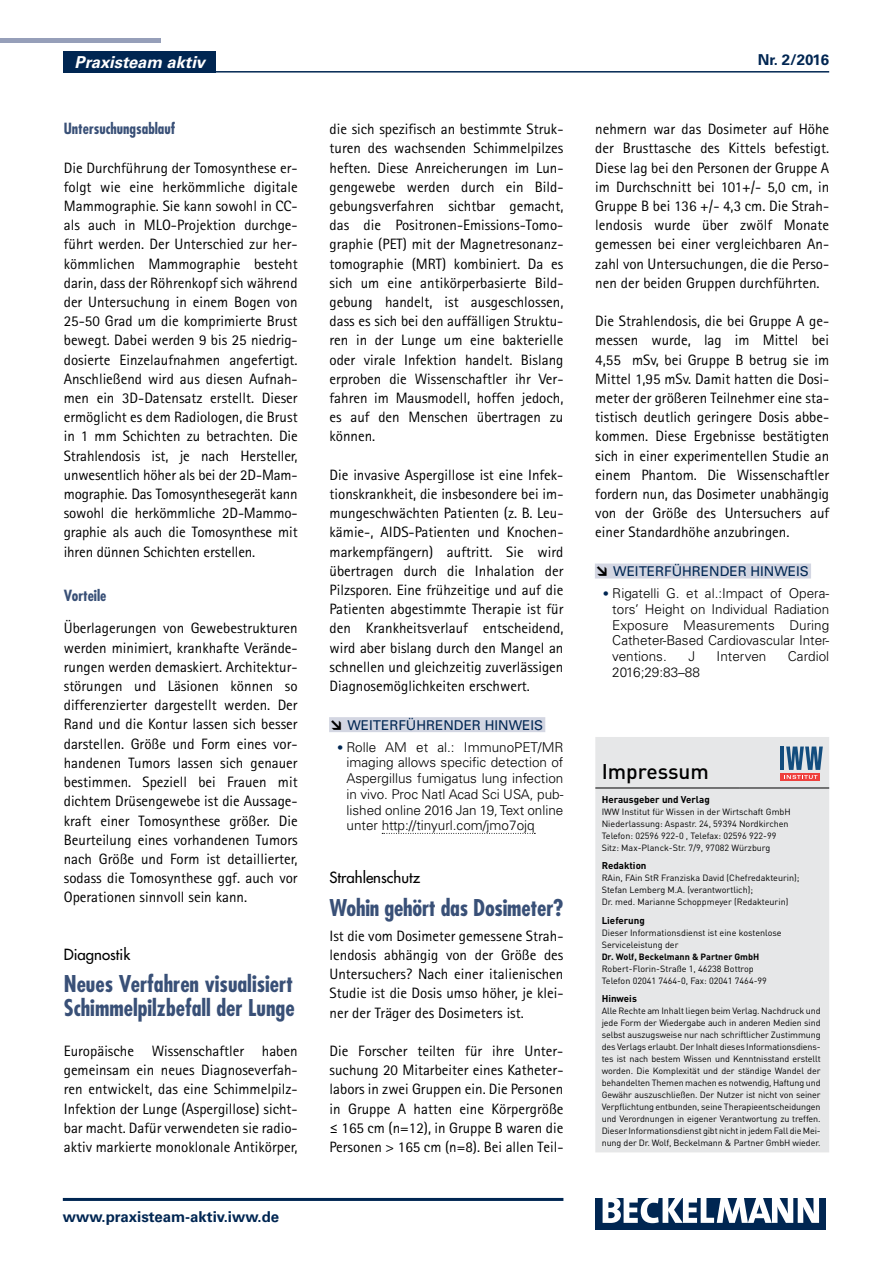
<style>
.page{position:relative;width:893px;height:1263px;background:#fff}
.page>*{position:absolute;margin:0;border:0;box-sizing:border-box;transform-origin:0 0}
.t1{font:700 condensed 22.5px/24px "Futura Std";color:#395077}
.t2{font:500 21px "DIN Pro";color:#000}
.t3{font:italic 700 16.5px "Univers LT Std";color:#fff}
.t4{font:15px/19.2px "Rotis Sans Serif Std";color:#000;text-align:justify}
.t5{font:700 15px "Univers LT Std";color:#002652}
.t6{font:700 condensed 15px "Futura Std";color:#395077}
.t7{font:500 15px "Futura Std";color:#000}
.t8{font:300 13.5px/15.8px "Univers LT Std";color:#000;text-align:justify}
.t9{font:13.5px "Univers LT Std";color:#002652}
.t10{font:700 9.75px "DIN Pro";color:#000}
.t11{font:9px/12px "DIN Pro";color:#000}
.t12{font:700 9px "DIN Pro";color:#000}
.s1{font-family:"DIN Pro";font-weight:900;color:#000}
.s2{font-family:"DIN Pro";font-weight:500;color:#002652}
</style>
<div class="page">
<div style="left:64px;top:51px;width:152px;height:22px;background:#002652"></div>
<hr style="left:63px;top:1198px;width:500px;height:3px;background:#002652">
<div style="left:595px;top:1198px;width:231px;height:31px;background:#002652"></div>
<svg style="left:603px;top:1198px;width:216px;height:25px"></svg>
<hr style="left:0;top:39px;width:161px;height:4px;background:#969fb9">
<hr style="left:64px;top:71px;width:765px;height:2px;background:#002652">
<div style="left:595px;top:737px;width:234px;height:415px;background:#e6e7e8"></div>
<hr style="left:595px;top:788px;width:145px;height:1px;background:#000">
<hr style="left:740px;top:788px;width:89px;height:1px;background:#000">
<div style="left:780px;top:773px;width:40px;height:7px;background:#ef413d"></div>
<hr style="left:780px;top:746px;width:4px;height:24px;background:#134d7e">
<svg style="left:784px;top:746px;width:39px;height:33px"></svg>
<div style="left:329px;top:717px;width:216px;height:15px;background:#d3d6e2"></div>
<svg style="left:382px;top:833px;width:153px;height:1px"></svg>
<div style="left:595px;top:563px;width:216px;height:15px;background:#d3d6e2"></div>
<p class="t3" style="left:75px;top:52px;width:132px">Praxisteam aktiv</p>
<p class="t5" style="left:758px;top:51px;width:73px">Nr. 2/2016</p>
<p class="t6" style="left:64px;top:119px;width:113px">Untersuchungsablauf</p>
<p class="t4" style="left:64px;top:158px;width:235px">Die Durchführung der Tomosynthese er&shy;folgt wie eine herkömmliche digitale Mammographie. Sie kann sowohl in CC&shy;als auch in MLO-Projektion durchge&shy;führt werden. Der Unterschied zur her&shy;kömmlichen Mammographie besteht darin, dass der Röhrenkopf sich während der Untersuchung in einem Bogen von 25-50 Grad um die komprimierte Brust bewegt. Dabei werden 9 bis 25 niedrig&shy;dosierte Einzelaufnahmen angefertigt.<br>Anschließend wird aus diesen Aufnah&shy;men ein 3D-Datensatz erstellt. Dieser ermöglicht es dem Radiologen, die Brust in 1 mm Schichten zu betrachten. Die Strahlendosis ist, je nach Hersteller, unwesentlich höher als bei der 2D-Mam&shy;mographie. Das Tomosynthesegerät kann sowohl die herkömmliche 2D-Mammo&shy;graphie als auch die Tomosynthese mit ihren dünnen Schichten erstellen.</p>
<p class="t6" style="left:64px;top:586px;width:44px">Vorteile</p>
<p class="t4" style="left:64px;top:619px;width:235px">Überlagerungen von Gewebestrukturen werden minimiert, krankhafte Verände&shy;rungen werden demaskiert. Architektur&shy;störungen und Läsionen können so differenzierter dargestellt werden. Der Rand und die Kontur lassen sich besser darstellen. Größe und Form eines vor&shy;handenen Tumors lassen sich genauer bestimmen. Speziell bei Frauen mit dichtem Drüsengewebe ist die Aussage&shy;kraft einer Tomosynthese größer. Die Beurteilung eines vorhandenen Tumors nach Größe und Form ist detaillierter, sodass die Tomosynthese ggf. auch vor Operationen sinnvoll sein kann.</p>
<p class="t7" style="left:64px;top:945px;width:68px">Diagnostik</p>
<h1 class="t1" style="left:64px;top:972px;width:232px">Neues Verfahren visualisiert<br>Schimmelpilzbefall der Lunge</h1>
<p class="t4" style="left:64px;top:1041px;width:235px">Europäische Wissenschaftler haben gemeinsam ein neues Diagnoseverfah&shy;ren entwickelt, das eine Schimmelpilz-Infektion der Lunge (Aspergillose) sicht&shy;bar macht. Dafür verwendeten sie radio&shy;aktiv markierte monoklonale Antikörper,</p>
<p class="t5" style="left:63px;top:1207px;width:218px">www.praxisteam-aktiv.iww.de</p>
<p class="t4" style="left:330px;top:119px;width:235px">die sich spezifisch an bestimmte Struk&shy;turen des wachsenden Schimmelpilzes heften. Diese Anreicherungen im Lun&shy;gengewebe werden durch ein Bild&shy;gebungsverfahren sichtbar gemacht, das die Positronen-Emissions-Tomo&shy;graphie (PET) mit der Magnetresonanz&shy;tomographie (MRT) kombiniert. Da es sich um eine antikörperbasierte Bild&shy;gebung handelt, ist ausgeschlossen, dass es sich bei den auffälligen Struktu&shy;ren in der Lunge um eine bakterielle oder virale Infektion handelt. Bislang erproben die Wissenschaftler ihr Ver&shy;fahren im Mausmodell, hoffen jedoch, es auf den Menschen übertragen zu können.</p>
<p class="t4" style="left:330px;top:465px;width:235px">Die invasive Aspergillose ist eine Infek&shy;tionskrankheit, die insbesondere bei im&shy;mungeschwächten Patienten (z. B. Leu&shy;kämie-, AIDS-Patienten und Knochen&shy;markempfängern) auftritt. Sie wird übertragen durch die Inhalation der Pilzsporen. Eine frühzeitige und auf die Patienten abgestimmte Therapie ist für den Krankheitsverlauf entscheidend, wird aber bislang durch den Mangel an schnellen und gleichzeitig zuverlässigen Diagnosemöglichkeiten erschwert.</p>
<p class="t9" style="left:330px;top:717px;width:215px"><span class="s1">↘</span> WEITERFÜHRENDER HINWEIS</p>
<p class="t8" style="left:347px;top:739px;width:218px;text-indent:-10px"><span class="s2">•</span> Rolle AM et al.: ImmunoPET/MR imaging allows specific detection of Aspergillus fumigatus lung infection in vivo. Proc Natl Acad Sci USA, pub&shy;lished online 2016 Jan 19, Text online unter http://tinyurl.com/jmo7ojq</p>
<p class="t7" style="left:330px;top:868px;width:92px">Strahlenschutz</p>
<h1 class="t1" style="left:330px;top:895px;width:235px">Wohin gehört das Dosimeter?</h1>
<p class="t4" style="left:330px;top:926px;width:235px">Ist die vom Dosimeter gemessene Strah&shy;lendosis abhängig von der Größe des Untersuchers? Nach einer italienischen Studie ist die Dosis umso höher, je klei&shy;ner der Träger des Dosimeters ist.</p>
<p class="t4" style="left:330px;top:1041px;width:235px">Die Forscher teilten für ihre Unter&shy;suchung 20 Mitarbeiter eines Katheter&shy;labors in zwei Gruppen ein. Die Personen in Gruppe A hatten eine Körpergröße ≤ 165 cm (n=12), in Gruppe B waren die Personen &gt; 165 cm (n=8). Bei allen Teil-</p>
<p class="t4" style="left:595px;top:119px;width:235px">nehmern war das Dosimeter auf Höhe der Brusttasche des Kittels befestigt.<br>Diese lag bei den Personen der Gruppe A im Durchschnitt bei 101+/- 5,0 cm, in Gruppe B bei 136 +/- 4,3 cm. Die Strah&shy;lendosis wurde über zwölf Monate gemessen bei einer vergleichbaren An&shy;zahl von Untersuchungen, die die Perso&shy;nen der beiden Gruppen durchführten.</p>
<p class="t4" style="left:595px;top:311px;width:235px">Die Strahlendosis, die bei Gruppe A ge&shy;messen wurde, lag im Mittel bei 4,55 mSv, bei Gruppe B betrug sie im Mittel 1,95 mSv. Damit hatten die Dosi&shy;meter der größeren Teilnehmer eine sta&shy;tistisch deutlich geringere Dosis abbe&shy;kommen. Diese Ergebnisse bestätigten sich in einer experimentellen Studie an einem Phantom. Die Wissenschaftler fordern nun, das Dosimeter unabhängig von der Größe des Untersuchers auf einer Standardhöhe anzubringen.</p>
<p class="t9" style="left:595px;top:563px;width:215px"><span class="s1">↘</span> WEITERFÜHRENDER HINWEIS</p>
<p class="t8" style="left:612px;top:585px;width:218px;text-indent:-10px"><span class="s2">•</span> Rigatelli G. et al.:Impact of Opera&shy;tors’ Height on Individual Radiation Exposure Measurements During Catheter-Based Cardiovascular Inter&shy;ventions.</p>
<p class="t8" style="left:688px;top:648px;width:8px">J</p>
<p class="t8" style="left:717px;top:648px;width:51px">Interven</p>
<p class="t8" style="left:788px;top:648px;width:43px">Cardiol</p>
<p class="t8" style="left:612px;top:664px;width:89px">2016;29:83–88</p>
<h2 class="t2" style="left:602px;top:757px;width:109px">Impressum</h2>
<p class="t10" style="left:602px;top:793px;width:110px">Herausgeber und Verlag</p>
<p class="t11" style="left:602px;top:805px;width:191px">IWW Institut für Wissen in der Wirtschaft GmbH Niederlassung: Aspastr. 24, 59394 Nordkirchen Telefon: 02596 922-0 , Telefax: 02596 922-99<br>Sitz: Max-Planck-Str. 7/9, 97082 Würzburg</p>
<p class="t10" style="left:602px;top:859px;width:46px">Redaktion</p>
<p class="t11" style="left:602px;top:872px;width:199px">RAin, FAin StR Franziska David (Chefredakteurin);<br>Stefan Lemberg M.A. (verantwortlich);<br>Dr. med. Marianne Schoppmeyer (Redakteurin)</p>
<p class="t10" style="left:602px;top:913px;width:45px">Lieferung</p>
<p class="t11" style="left:602px;top:926px;width:182px">Dieser Informationsdienst ist eine kostenlose<br>Serviceleistung der</p>
<p class="t12" style="left:602px;top:950px;width:159px">Dr. Wolf, Beckelmann &amp; Partner GmbH</p>
<p class="t11" style="left:602px;top:962px;width:167px">Robert-Florin-Straße 1, 46238 Bottrop<br>Telefon 02041 7464-0, Fax: 02041 7464-99</p>
<p class="t10" style="left:602px;top:992px;width:37px">Hinweis</p>
<p class="t11" style="left:602px;top:1004px;width:221px;text-align:justify">Alle Rechte am Inhalt liegen beim Verlag. Nachdruck und jede Form der Wiedergabe auch in anderen Medien sind selbst auszugsweise nur nach schriftlicher Zustimmung des Verlags erlaubt. Der Inhalt dieses Informationsdiens&shy;tes ist nach bestem Wissen und Kenntnisstand erstellt worden. Die Komplexität und der ständige Wandel der behandelten Themen machen es notwendig, Haftung und Gewähr auszuschließen. Der Nutzer ist nicht von seiner Verpflichtung entbunden, seine Therapieentscheidungen und Verordnungen in eigener Verantwortung zu treffen.<br>Dieser Informationsdienst gibt nicht in jedem Fall die Mei&shy;nung der Dr. Wolf, Beckelmann &amp; Partner GmbH wieder.</p>
</div>
